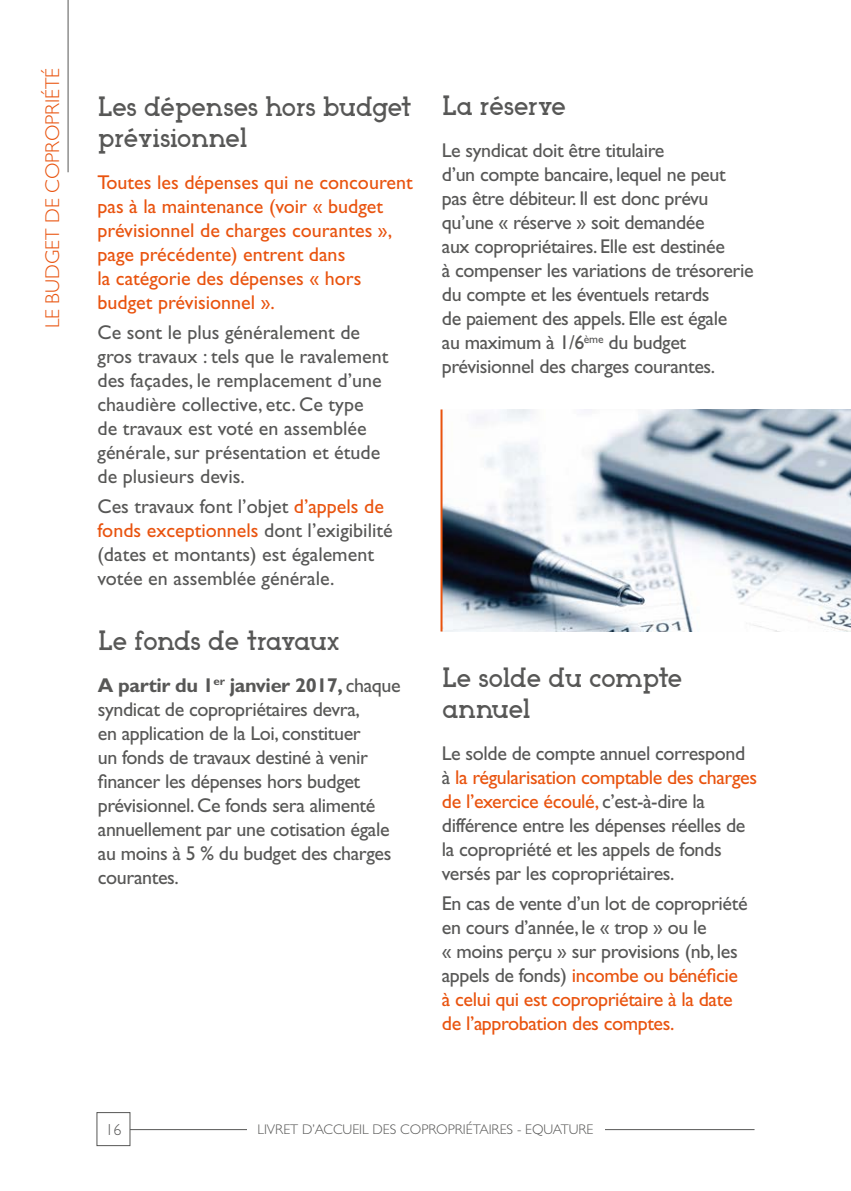
<style>
.page{position:relative;width:851px;height:1191px;background:#fff}
.page>*{position:absolute;margin:0;border:0;box-sizing:border-box;transform-origin:0 0}
.t1{font:26px/31.2px "Arctic";color:#575756}
.t2{font:20px/24px "Gill Sans Std";letter-spacing:-.02em;color:#575756}
.t3{font:20px/24px "Gill Sans Std";color:#575756}
.t4{font:20px/24px "Gill Sans Std";color:#e9530e}
.t5{font:300 20px "Gill Sans Std";color:#e9530e}
.t6{font:300 16px "Gill Sans Std";color:#575756}
.t7{font:300 14px "Gill Sans Std";color:#575756}
.s1{color:#e9530e}
.s2{font-weight:700}
</style>
<div class="page">
<hr style="left:96px;top:1129px;width:658px;height:1px;background:#575756">
<div style="left:97px;top:1112px;width:33px;height:33px;background:#fff"></div>
<div style="left:96px;top:1112px;width:34px;height:34px;border:1px solid #575756"></div>
<div style="left:247px;top:1124px;width:357px;height:10px;background:#fff"></div>
<hr style="left:68px;top:0;width:1px;height:172px;background:#575756">
<img style="left:442px;top:409px;width:408px;height:222px">
<hr style="left:440px;top:409px;width:2px;height:222px;background:#e9530e">
<p class="t5" style="left:41px;top:328px;width:262px;rotate:-90deg">LE BUDGET DE COPROPRIÉTÉ</p>
<h1 class="t1" style="left:98px;top:91px;width:315px">Les dépenses hors budget prévisionnel</h1>
<p class="t4" style="left:97px;top:170px;width:317px">Toutes les dépenses qui ne concourent pas à la maintenance (voir « budget prévisionnel de charges courantes », page précédente) entrent dans<br>la catégorie des dépenses « hors budget prévisionnel ».</p>
<p class="t3" style="left:97px;top:320px;width:292px">Ce sont le plus généralement de gros travaux : tels que le ravalement des façades, le remplacement d’une chaudière collective, etc. Ce type de travaux est voté en assemblée générale, sur présentation et étude de plusieurs devis.</p>
<p class="t3" style="left:97px;top:494px;width:296px">Ces travaux font l’objet <span class="s1">d’appels de fonds exceptionnels</span> dont l’exigibilité (dates et montants) est également votée en assemblée générale.</p>
<h1 class="t1" style="left:98px;top:625px;width:242px">Le fonds de travaux</h1>
<p class="t2" style="left:98px;top:673px;width:304px"><span class="s2">A partir du 1</span><sup>er</sup> <span class="s2">janvier 2017,</span> chaque syndicat de copropriétaires devra,<br>en application de la Loi, constituer<br>un fonds de travaux destiné à venir financer les dépenses hors budget prévisionnel. Ce fonds sera alimenté annuellement par une cotisation égale au moins à 5 % du budget des charges courantes.</p>
<h1 class="t1" style="left:442px;top:91px;width:125px">La réserve</h1>
<p class="t2" style="left:442px;top:139px;width:313px">Le syndicat doit être titulaire<br>d’un compte bancaire, lequel ne peut pas être débiteur. Il est donc prévu qu’une « réserve » soit demandée<br>aux copropriétaires. Elle est destinée<br>à compenser les variations de trésorerie du compte et les éventuels retards<br>de paiement des appels. Elle est égale<br>au maximum à 1/6<sup>ème</sup> du budget prévisionnel des charges courantes.</p>
<h1 class="t1" style="left:442px;top:662px;width:241px">Le solde du compte annuel</h1>
<p class="t2" style="left:442px;top:741px;width:317px">Le solde de compte annuel correspond à <span class="s1">la régularisation comptable des charges de l’exercice écoulé,</span> c’est-à-dire la différence entre les dépenses réelles de la copropriété et les appels de fonds versés par les copropriétaires.</p>
<p class="t2" style="left:442px;top:891px;width:307px">En cas de vente d’un lot de copropriété en cours d’année, le « trop » ou le<br>« moins perçu » sur provisions (nb, les appels de fonds) <span class="s1">incombe ou bénéficie à celui qui est copropriétaire à la date de l’approbation des comptes.</span></p>
<p class="t6" style="left:105px;top:1120px;width:17px">16</p>
<p class="t7" style="left:257px;top:1121px;width:337px">LIVRET D’ACCUEIL DES COPROPRIÉTAIRES - EQUATURE</p>
</div>
